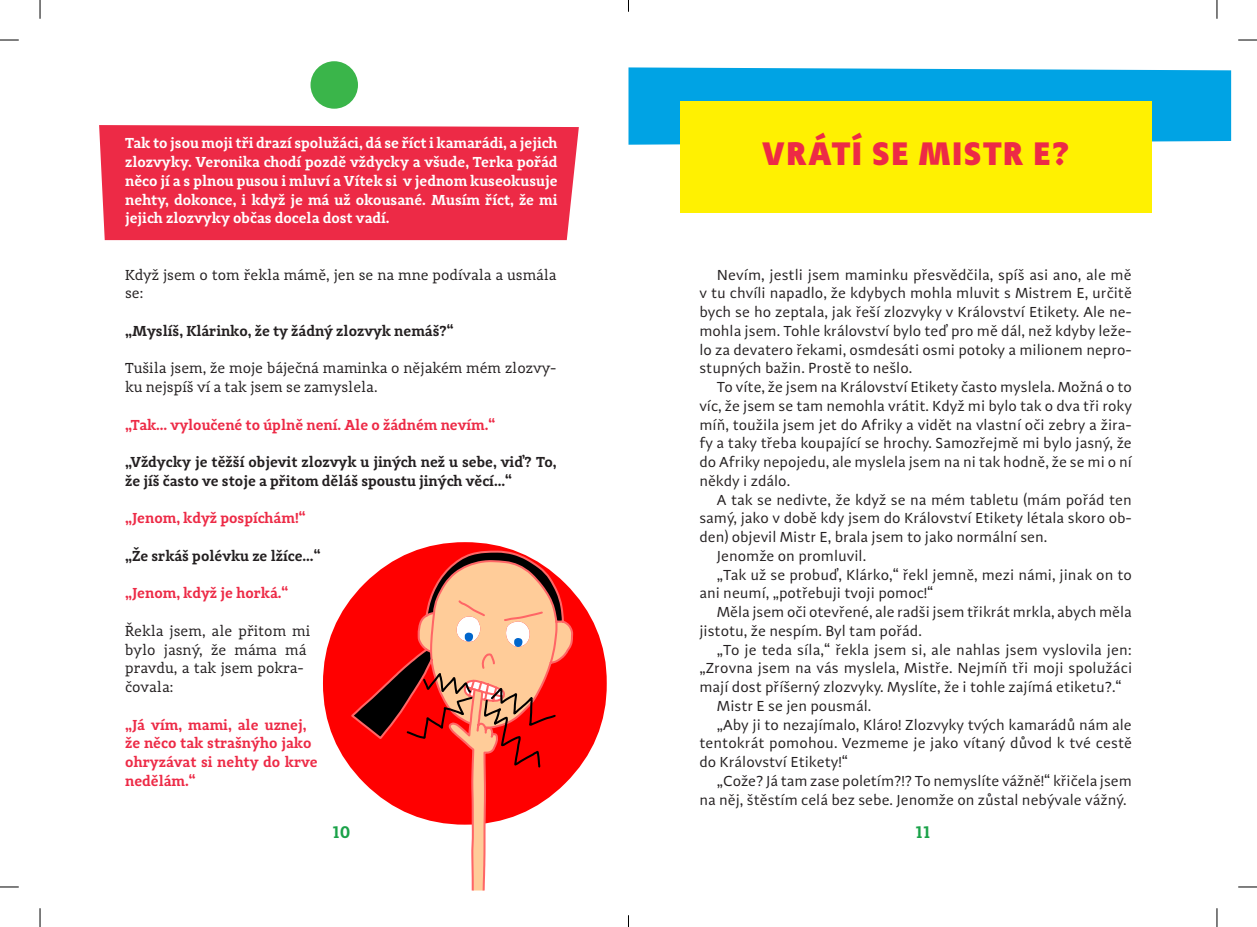
<style>
.page{position:relative;width:1257px;height:927px;background:#fff}
.page>*{position:absolute;margin:0;border:0;box-sizing:border-box;transform-origin:0 0}
.t1{font:800 33.75px "Adagio Sans";letter-spacing:.06em;color:#ed2a46}
.t2{font:600 17.5px "Adagio Slab";color:#1aa249}
.t3{font:15px/18.8px "Adagio Sans";color:#231f20;text-align:justify}
.t4{font:600 15px/18.8px "Adagio Slab";color:#fff;text-align:justify}
.t5{font:15px/18.8px "Adagio Slab";color:#231f20}
.t6{font:600 15px/18.8px "Adagio Slab";color:#231f20}
.t7{font:600 15px/18.8px "Adagio Slab";color:#ed2a46}
</style>
<div class="page">
<svg style="left:628px;top:67px;width:603px;height:78px;background:#0fa8e5"></svg>
<div style="left:680px;top:101px;width:471px;height:111px;background:#fff101"></div>
<div style="left:99px;top:125px;width:480px;height:115px;background:#ed2a46"></div>
<svg style="left:323px;top:542px;width:284px;height:232px"></svg>
<svg style="left:349px;top:549px;width:225px;height:341px"></svg>
<div style="left:310px;top:61px;width:48px;height:48px;background:#3ab54a;border-radius:50%"></div>
<svg style="left:0;top:39px;width:19px;height:2px"></svg>
<svg style="left:1238px;top:39px;width:18px;height:2px"></svg>
<svg style="left:0;top:886px;width:19px;height:2px"></svg>
<svg style="left:1238px;top:886px;width:18px;height:2px"></svg>
<svg style="left:39px;top:0;width:2px;height:19px"></svg>
<svg style="left:39px;top:908px;width:2px;height:19px"></svg>
<svg style="left:1216px;top:0;width:1px;height:19px"></svg>
<svg style="left:1216px;top:908px;width:1px;height:19px"></svg>
<p class="t4" style="left:125px;top:134px;width:434px">Tak to jsou moji tři drazí spolužáci, dá se říct i kamarádi, a jejich zlozvyky. Veronika chodí pozdě vždycky a všude, Terka pořád něco jí a s plnou pusou i mluví a Vítek si v jednom kuseokusuje nehty, dokonce, i když je má už okousané. Musím říct, že mi jejich zlozvyky občas docela dost vadí.</p>
<p class="t5" style="left:125px;top:265px;width:433px">Když jsem o tom řekla mámě, jen se na mne podívala a usmála se:</p>
<p class="t6" style="left:125px;top:322px;width:330px">„Myslíš, Klárinko, že ty žádný zlozvyk nemáš?“</p>
<p class="t5" style="left:125px;top:359px;width:433px">Tušila jsem, že moje báječná maminka o nějakém mém zlozvy&shy;ku nejspíš ví a tak jsem se zamyslela.</p>
<p class="t7" style="left:125px;top:415px;width:372px">„Tak… vyloučené to úplně není. Ale o žádném nevím.“</p>
<p class="t6" style="left:125px;top:453px;width:433px">„Vždycky je těžší objevit zlozvyk u jiných než u sebe, viď? To, že jíš často ve stoje a přitom děláš spoustu jiných věcí…“</p>
<p class="t7" style="left:125px;top:509px;width:182px">„Jenom, když pospíchám!“</p>
<p class="t6" style="left:125px;top:547px;width:197px">„Že srkáš polévku ze lžíce…“</p>
<p class="t7" style="left:125px;top:584px;width:165px">„Jenom, když je horká.“</p>
<p class="t5" style="left:125px;top:622px;width:186px">Řekla jsem, ale přitom mi bylo jasný, že máma má pravdu, a tak jsem pokra&shy;čovala:</p>
<p class="t7" style="left:125px;top:715px;width:194px">„Já vím, mami, ale uznej, že něco tak strašnýho jako ohryzávat si nehty do krve nedělám.“</p>
<h1 class="t1" style="left:762px;top:131px;width:309px">VRÁTÍ SE MISTR E?</h1>
<p class="t3" style="left:699px;top:265px;width:434px;text-indent:18px">Nevím, jestli jsem maminku přesvědčila, spíš asi ano, ale mě v tu chvíli napadlo, že kdybych mohla mluvit s Mistrem E, určitě bych se ho zeptala, jak řeší zlozvyky v Království Etikety. Ale ne&shy;mohla jsem. Tohle království bylo teď pro mě dál, než kdyby leže&shy;lo za devatero řekami, osmdesáti osmi potoky a milionem nepro&shy;stupných bažin. Prostě to nešlo.</p>
<p class="t3" style="left:699px;top:378px;width:434px;text-indent:18px">To víte, že jsem na Království Etikety často myslela. Možná o to víc, že jsem se tam nemohla vrátit. Když mi bylo tak o dva tři roky míň, toužila jsem jet do Afriky a vidět na vlastní oči zebry a žira&shy;fy a taky třeba koupající se hrochy. Samozřejmě mi bylo jasný, že do Afriky nepojedu, ale myslela jsem na ni tak hodně, že se mi o ní někdy i zdálo.</p>
<p class="t3" style="left:717px;top:490px;width:416px">A tak se nedivte, že když se na mém tabletu (mám pořád ten</p>
<p class="t3" style="left:699px;top:509px;width:434px">samý, jako v době kdy jsem do Království Etikety létala skoro ob-</p>
<p class="t3" style="left:699px;top:528px;width:349px">den) objevil Mistr E, brala jsem to jako normální sen.</p>
<p class="t3" style="left:717px;top:547px;width:151px">Jenomže on promluvil.</p>
<p class="t3" style="left:717px;top:565px;width:416px">„Tak už se probuď, Klárko,“ řekl jemně, mezi námi, jinak on to</p>
<p class="t3" style="left:699px;top:584px;width:236px">ani neumí, „potřebuji tvoji pomoc!“</p>
<p class="t3" style="left:717px;top:603px;width:416px">Měla jsem oči otevřené, ale radši jsem třikrát mrkla, abych měla</p>
<p class="t3" style="left:699px;top:622px;width:224px">jistotu, že nespím. Byl tam pořád.</p>
<p class="t3" style="left:717px;top:640px;width:416px">„To je teda síla,“ řekla jsem si, ale nahlas jsem vyslovila jen:</p>
<p class="t3" style="left:699px;top:659px;width:434px">„Zrovna jsem na vás myslela, Mistře. Nejmíň tři moji spolužáci</p>
<p class="t3" style="left:699px;top:678px;width:424px">mají dost příšerný zlozvyky. Myslíte, že i tohle zajímá etiketu?.“</p>
<p class="t3" style="left:717px;top:697px;width:156px">Mistr E se jen pousmál.</p>
<p class="t3" style="left:717px;top:715px;width:416px">„Aby ji to nezajímalo, Kláro! Zlozvyky tvých kamarádů nám ale</p>
<p class="t3" style="left:699px;top:734px;width:434px">tentokrát pomohou. Vezmeme je jako vítaný důvod k tvé cestě</p>
<p class="t3" style="left:699px;top:753px;width:150px">do Království Etikety!“</p>
<p class="t3" style="left:717px;top:772px;width:416px">„Cože? Já tam zase poletím?!? To nemyslíte vážně!“ křičela jsem</p>
<p class="t3" style="left:699px;top:790px;width:428px">na něj, štěstím celá bez sebe. Jenomže on zůstal nebývale vážný.</p>
<p class="t2" style="left:332px;top:821px;width:20px">10</p>
<p class="t2" style="left:915px;top:821px;width:17px">11</p>
</div>
